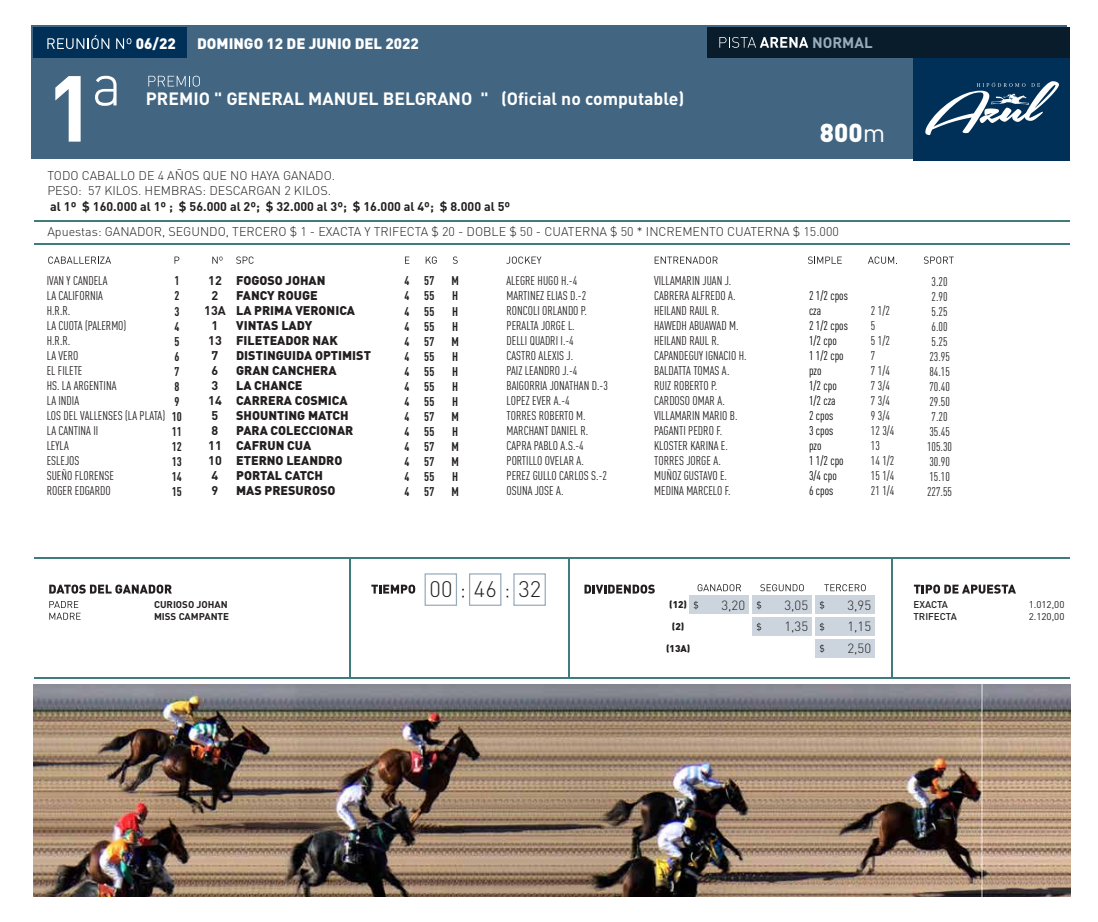
<style>
.page{position:relative;width:1098px;height:922px;background:#fff}
.page>*{position:absolute;margin:0;border:0;box-sizing:border-box;transform-origin:0 0}
.t1{font:700 92px "DIN Pro";color:#fff}
.t2{font:900 25.62px "DIN Pro";color:#fff}
.t3{font:300 22.25px "DIN Pro";color:#231f20}
.t4{font:700 17.62px "DIN Pro";color:#fff}
.t5{font:900 15px "DIN Pro";color:#fff}
.t6{font:700 15px "DIN Pro";color:#99acbc}
.t7{font:300 13.25px "DIN Pro";color:#231f20}
.t8{font:12.5px/15px "FFDIN Pro Cond";color:#231f20}
.t9{font:900 12.5px/15px "DIN Pro";color:#231f20}
.t10{font:300 12.5px/15px "DIN Pro";color:#231f20}
.t11{font:700 12.5px/15px "DIN Pro";color:#231f20;text-align:center}
.t12{font:700 12.5px/15px "FFDIN Pro Cond";color:#231f20;text-align:justify}
.t13{font:12.5px/15px "FFDIN Pro Cond";color:#000}
.t14{font:700 9.75px/11.8px "DIN Pro";color:#231f20}
.t15{font:9.75px/11.8px "DIN Pro";color:#231f20}
.t16{font:500 9.75px/11.8px "DIN Pro";color:#231f20}
.t17{font:900 9.75px "DIN Pro";color:#231f20}
.s1{font-weight:400}
</style>
<div class="page">
<div style="left:31px;top:25px;width:1036px;height:134px;background:#426682"></div>
<div style="left:913px;top:27px;width:156px;height:134px;background:#003057"></div>
<div style="left:34px;top:27px;width:153px;height:30px;background:#003057"></div>
<div style="left:707px;top:27px;width:362px;height:30px;background:#081c2c"></div>
<hr style="left:34px;top:557px;width:1035px;height:2px;background:#3f7c7d">
<hr style="left:34px;top:677px;width:1035px;height:1px;background:#3f7c7d">
<hr style="left:568px;top:557px;width:1px;height:121px;background:#3f7c7d">
<hr style="left:350px;top:557px;width:1px;height:121px;background:#3f7c7d">
<hr style="left:891px;top:557px;width:2px;height:121px;background:#3f7c7d">
<div style="left:424px;top:573px;width:33px;height:32px;border:1px solid #99acbc"></div>
<div style="left:469px;top:573px;width:32px;height:32px;border:1px solid #99acbc"></div>
<div style="left:513px;top:573px;width:33px;height:32px;border:1px solid #99acbc"></div>
<hr style="left:34px;top:220px;width:1035px;height:1px;background:#3f7c7d">
<hr style="left:34px;top:243px;width:1035px;height:1px;background:#3f7c7d">
<svg style="left:47px;top:35px;width:62px;height:14px"></svg>
<svg style="left:116px;top:38px;width:15px;height:11px"></svg>
<svg style="left:719px;top:37px;width:89px;height:11px"></svg>
<svg style="left:95px;top:76px;width:22px;height:30px"></svg>
<svg style="left:148px;top:76px;width:52px;height:11px"></svg>
<svg style="left:48px;top:256px;width:63px;height:8px"></svg>
<svg style="left:236px;top:256px;width:18px;height:8px"></svg>
<svg style="left:506px;top:256px;width:35px;height:8px"></svg>
<svg style="left:654px;top:256px;width:63px;height:8px"></svg>
<svg style="left:808px;top:256px;width:33px;height:8px"></svg>
<svg style="left:923px;top:256px;width:30px;height:8px"></svg>
<svg style="left:868px;top:256px;width:29px;height:8px"></svg>
<svg style="left:174px;top:256px;width:5px;height:8px"></svg>
<svg style="left:405px;top:256px;width:4px;height:8px"></svg>
<svg style="left:426px;top:256px;width:11px;height:8px"></svg>
<svg style="left:453px;top:256px;width:4px;height:8px"></svg>
<svg style="left:212px;top:256px;width:10px;height:8px"></svg>
<svg style="left:371px;top:584px;width:44px;height:9px"></svg>
<svg style="left:49px;top:584px;width:123px;height:9px"></svg>
<svg style="left:584px;top:584px;width:70px;height:9px"></svg>
<svg style="left:913px;top:584px;width:103px;height:9px"></svg>
<svg style="left:697px;top:584px;width:44px;height:7px"></svg>
<svg style="left:760px;top:584px;width:43px;height:7px"></svg>
<svg style="left:824px;top:584px;width:41px;height:7px"></svg>
<div style="left:689px;top:595px;width:59px;height:19px;background:#ccd5dd"></div>
<svg style="left:693px;top:601px;width:5px;height:8px"></svg>
<div style="left:752px;top:595px;width:59px;height:19px;background:#ccd5dd"></div>
<svg style="left:756px;top:601px;width:5px;height:8px"></svg>
<div style="left:815px;top:595px;width:59px;height:19px;background:#ccd5dd"></div>
<svg style="left:819px;top:601px;width:5px;height:8px"></svg>
<div style="left:752px;top:617px;width:59px;height:19px;background:#ccd5dd"></div>
<svg style="left:756px;top:622px;width:5px;height:9px"></svg>
<div style="left:815px;top:617px;width:59px;height:19px;background:#ccd5dd"></div>
<svg style="left:819px;top:622px;width:5px;height:9px"></svg>
<div style="left:815px;top:639px;width:59px;height:18px;background:#ccd5dd"></div>
<svg style="left:819px;top:644px;width:5px;height:8px"></svg>
<svg style="left:49px;top:601px;width:32px;height:18px"></svg>
<svg style="left:925px;top:81px;width:133px;height:54px"></svg>
<img style="left:34px;top:684px;width:1036px;height:212px">
<h1 class="t1" style="left:46px;top:46px;width:51px">1</h1>
<p class="t5" style="left:136px;top:33px;width:41px">06/22</p>
<p class="t5" style="left:197px;top:33px;width:223px">DOMINGO 12 DE JUNIO DEL 2022</p>
<p class="t6" style="left:812px;top:32px;width:62px">NORMAL</p>
<h3 class="t4" style="left:146px;top:87px;width:540px">PREMIO " GENERAL MANUEL BELGRANO " (Oficial no computable)</h3>
<h2 class="t2" style="left:820px;top:115px;width:67px">800<span class="s1">m</span></h2>
<p class="t10" style="left:47px;top:167px;width:289px">TODO CABALLO DE 4 AÑOS QUE NO HAYA GANADO.<br>PESO: 57 KILOS. HEMBRAS: DESCARGAN 2 KILOS.</p>
<p class="t11" style="left:50px;top:198px;width:461px">al 1º $ 160.000 al 1º ; $ 56.000 al 2º; $ 32.000 al 3º; $ 16.000 al 4º; $ 8.000 al 5º</p>
<p class="t10" style="left:47px;top:223px;width:793px">Apuestas: GANADOR, SEGUNDO, TERCERO $ 1 - EXACTA Y TRIFECTA $ 20 - DOBLE $ 50 - CUATERNA $ 50 * INCREMENTO CUATERNA $ 15.000</p>
<p class="t8" style="left:47px;top:272px;width:120px">IVAN Y CANDELA<br>LA CALIFORNIA<br>H.R.R.<br>LA CUOTA (PALERMO)<br>H.R.R.<br>LA VERO<br>EL FILETE<br>HS. LA ARGENTINA<br>LA INDIA<br>LOS DEL VALLENSES (LA PLATA)<br>LA CANTINA II<br>LEYLA<br>ESLEJOS<br>SUEÑO FLORENSE<br>ROGER EDGARDO</p>
<p class="t12" style="left:172px;top:272px;width:12px;text-align:left">1<br>2<br>3<br>4<br>5<br>6<br>7<br>8<br>9<br>10<br>11<br>12<br>13<br>14<br>15</p>
<p class="t11" style="left:204px;top:272px;width:23px">12<br>2<br>13A<br>1<br>13<br>7<br>6<br>3<br>14<br>5<br>8<br>11<br>10<br>4<br>9</p>
<p class="t9" style="left:236px;top:272px;width:136px">FOGOSO JOHAN<br>FANCY ROUGE<br>LA PRIMA VERONICA<br>VINTAS LADY<br>FILETEADOR NAK<br>DISTINGUIDA OPTIMIST<br>GRAN CANCHERA<br>LA CHANCE<br>CARRERA COSMICA<br>SHOUNTING MATCH<br>PARA COLECCIONAR<br>CAFRUN CUA<br>ETERNO LEANDRO<br>PORTAL CATCH<br>MAS PRESUROSO</p>
<p class="t12" style="left:404px;top:272px;width:7px">4<br>4<br>4<br>4<br>4<br>4<br>4<br>4<br>4<br>4<br>4<br>4<br>4<br>4<br>4</p>
<p class="t12" style="left:424px;top:272px;width:12px">57<br>55<br>55<br>55<br>57<br>55<br>55<br>55<br>55<br>57<br>55<br>57<br>57<br>55<br>57</p>
<p class="t12" style="left:451px;top:272px;width:9px">M H H H M H H H H M H M M H M</p>
<p class="t8" style="left:506px;top:272px;width:103px">ALEGRE HUGO H.-4<br>MARTINEZ ELIAS D.-2<br>RONCOLI ORLANDO P.<br>PERALTA JORGE L.<br>DELLI QUADRI I.-4<br>CASTRO ALEXIS J.<br>PAIZ LEANDRO J.-4<br>BAIGORRIA JONATHAN D.-3<br>LOPEZ EVER A.-4<br>TORRES ROBERTO M.<br>MARCHANT DANIEL R.<br>CAPRA PABLO A.S.-4<br>PORTILLO OVELAR A.<br>PEREZ GULLO CARLOS S.-2<br>OSUNA JOSE A.</p>
<p class="t8" style="left:654px;top:272px;width:94px">VILLAMARIN JUAN J.<br>CABRERA ALFREDO A.<br>HEILAND RAUL R.<br>HAWEDH ABUAWAD M.<br>HEILAND RAUL R.<br>CAPANDEGUY IGNACIO H.<br>BALDATTA TOMAS A.<br>RUIZ ROBERTO P.<br>CARDOSO OMAR A.<br>VILLAMARIN MARIO B.<br>PAGANTI PEDRO F.<br>KLOSTER KARINA E.<br>TORRES JORGE A.<br>MUÑOZ GUSTAVO E.<br>MEDINA MARCELO F.</p>
<p class="t13" style="left:809px;top:287px;width:40px">2 1/2 cpos cza<br>2 1/2 cpos<br>1/2 cpo<br>1 1/2 cpo pzo<br>1/2 cpo<br>1/2 cza<br>2 cpos<br>3 cpos pzo<br>1 1/2 cpo<br>3/4 cpo<br>6 cpos</p>
<p class="t8" style="left:871px;top:302px;width:25px">2 1/2<br>5<br>5 1/2<br>7<br>7 1/4<br>7 3/4<br>7 3/4<br>9 3/4<br>12 3/4<br>13<br>14 1/2<br>15 1/4<br>21 1/4</p>
<h3 class="t3" style="left:429px;top:574px;width:113px">00 46 32</h3>
<p class="t8" style="left:927px;top:273px;width:27px;text-align:center">3.20<br>2.90<br>5.25<br>6.00<br>5.25<br>23.95<br>84.15<br>70.40<br>29.50<br>7.20<br>35.45<br>105.30<br>30.90<br>15.10<br>227.55</p>
<p class="t17" style="left:669px;top:597px;width:19px">(12)</p>
<p class="t7" style="left:721px;top:595px;width:25px">3,20</p>
<p class="t7" style="left:784px;top:595px;width:25px">3,05</p>
<p class="t7" style="left:847px;top:595px;width:25px">3,95</p>
<p class="t17" style="left:672px;top:619px;width:14px">(2)</p>
<p class="t7" style="left:784px;top:617px;width:25px">1,35</p>
<p class="t7" style="left:847px;top:617px;width:25px">1,15</p>
<p class="t17" style="left:666px;top:641px;width:26px">(13A)</p>
<p class="t7" style="left:847px;top:638px;width:25px">2,50</p>
<p class="t14" style="left:154px;top:598px;width:77px">CURIOSO JOHAN<br>MISS CAMPANTE</p>
<p class="t15" style="left:1028px;top:598px;width:37px">1.012,00<br>2.120,00</p>
<p class="t16" style="left:913px;top:598px;width:45px">EXACTA<br>TRIFECTA</p>
</div>
